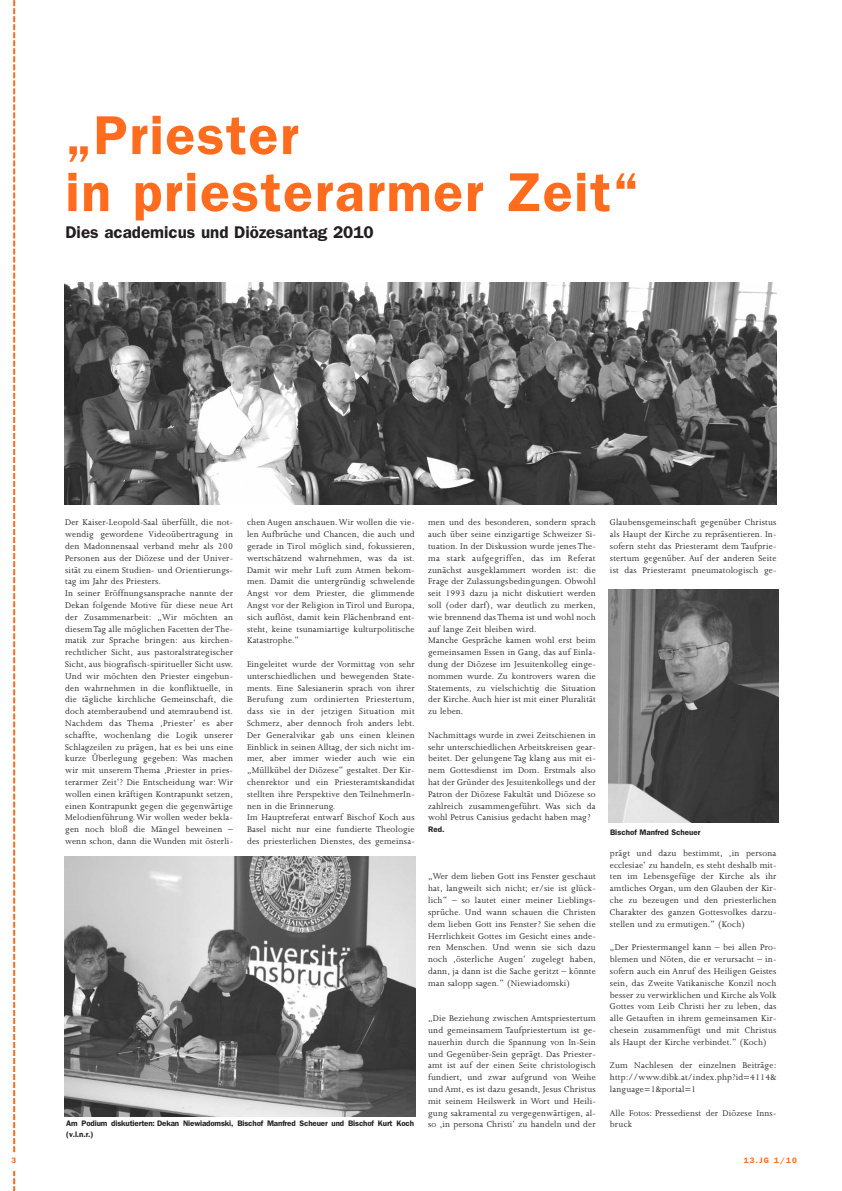
<style>
.page{position:relative;width:842px;height:1191px;background:#fff}
.page>*{position:absolute;margin:0;border:0;box-sizing:border-box;transform-origin:0 0}
.t1{font:600 55px/57px "ITC Franklin Gothic Std";letter-spacing:.03em;color:#ff6c1e}
.t2{font:600 17px "ITC Franklin Gothic Std";color:#231f20}
.t3{font:9.5px/11.8px "Joanna";letter-spacing:.015em;color:#231f20;text-align:justify}
.t4{font:600 8px/10.8px "ITC Franklin Gothic Std";letter-spacing:-.02em;color:#231f20}
.t5{font:600 8px "ITC Franklin Gothic Std";color:#231f20}
.t6{font:600 8px "ITC Franklin Gothic Std";color:#ff6c1e}
</style>
<div class="page">
<svg style="left:13px;top:0;width:2px;height:1191px;background:#ff9963"></svg>
<div style="left:10px;top:1153px;width:14px;height:17px;background:#fff"></div>
<img style="left:65px;top:283px;width:712px;height:221px">
<img style="left:609px;top:590px;width:170px;height:232px">
<img style="left:64px;top:856px;width:352px;height:260px">
<h1 class="t1" style="left:65px;top:111px;width:575px">„Priester<br>in priesterarmer Zeit“</h1>
<h2 class="t2" style="left:65px;top:226px;width:310px">Dies academicus und Diözesantag 2010</h2>
<p class="t3" style="left:65px;top:517px;width:169px;text-align:left">Der Kaiser-Leopold-Saal überfüllt, die not&shy;wendig gewordene Videoübertragung in den Madonnensaal verband mehr als 200<br>Personen aus der Diözese und der Univer&shy;sität zu einem Studien- und Orientierungs&shy;tag im Jahr des Priesters.<br>In seiner Eröffnungsansprache nannte der Dekan folgende Motive für diese neue Art der Zusammenarbeit: „Wir möchten an diesem Tag alle möglichen Facetten der The&shy;matik zur Sprache bringen: aus kirchen&shy;rechtlicher Sicht, aus pastoralstrategischer Sicht, aus biografisch-spiritueller Sicht usw.<br>Und wir möchten den Priester eingebun&shy;den wahrnehmen in die konfliktuelle, in die tägliche kirchliche Gemeinschaft, die doch atemberaubend und atemraubend ist.<br>Nachdem das Thema ‚Priester‘ es aber schaffte, wochenlang die Logik unserer Schlagzeilen zu prägen, hat es bei uns eine kurze Überlegung gegeben: Was machen wir mit unserem Thema ‚Priester in pries&shy;terarmer Zeit‘? Die Entscheidung war: Wir wollen einen kräftigen Kontrapunkt setzen, einen Kontrapunkt gegen die gegenwärtige Melodienführung. Wir wollen weder bekla&shy;gen noch bloß die Mängel beweinen – wenn schon, dann die Wunden mit österli-</p>
<p class="t3" style="left:247px;top:517px;width:169px">chen Augen anschauen. Wir wollen die vie&shy;len Aufbrüche und Chancen, die auch und gerade in Tirol möglich sind, fokussieren, wertschätzend wahrnehmen, was da ist.<br>Damit wir mehr Luft zum Atmen bekom&shy;men. Damit die untergründig schwelende Angst vor dem Priester, die glimmende Angst vor der Religion in Tirol und Europa, sich auflöst, damit kein Flächenbrand ent&shy;steht, keine tsunamiartige kulturpolitische Katastrophe.“</p>
<p class="t3" style="left:247px;top:659px;width:169px;text-align:left">Eingeleitet wurde der Vormittag von sehr unterschiedlichen und bewegenden State&shy;ments. Eine Salesianerin sprach von ihrer Berufung zum ordinierten Priestertum, dass sie in der jetzigen Situation mit Schmerz, aber dennoch froh anders lebt.<br>Der Generalvikar gab uns einen kleinen Einblick in seinen Alltag, der sich nicht im&shy;mer, aber immer wieder auch wie ein „Müllkübel der Diözese“ gestaltet. Der Kir&shy;chenrektor und ein Priesteramtskandidat stellten ihre Perspektive den TeilnehmerIn&shy;nen in die Erinnerung.<br>Im Hauptreferat entwarf Bischof Koch aus Basel nicht nur eine fundierte Theologie des priesterlichen Dienstes, des gemeinsa-</p>
<p class="t4" style="left:66px;top:1118px;width:349px">Am Podium diskutierten: Dekan Niewiadomski, Bischof Manfred Scheuer und Bischof Kurt Koch (v.l.n.r.)</p>
<p class="t3" style="left:428px;top:517px;width:169px;text-align:left">men und des besonderen, sondern sprach auch über seine einzigartige Schweizer Si&shy;tuation. In der Diskussion wurde jenes The&shy;ma stark aufgegriffen, das im Referat zunächst ausgeklammert worden ist: die Frage der Zulassungsbedingungen. Obwohl seit 1993 dazu ja nicht diskutiert werden soll (oder darf), war deutlich zu merken, wie brennend das Thema ist und wohl noch auf lange Zeit bleiben wird.<br>Manche Gespräche kamen wohl erst beim gemeinsamen Essen in Gang, das auf Einla&shy;dung der Diözese im Jesuitenkolleg einge&shy;nommen wurde. Zu kontrovers waren die Statements, zu vielschichtig die Situation der Kirche. Auch hier ist mit einer Pluralität zu leben.</p>
<p class="t3" style="left:428px;top:730px;width:169px">Nachmittags wurde in zwei Zeitschienen in sehr unterschiedlichen Arbeitskreisen gear&shy;beitet. Der gelungene Tag klang aus mit ei&shy;nem Gottesdienst im Dom. Erstmals also hat der Gründer des Jesuitenkollegs und der Patron der Diözese Fakultät und Diözese so zahlreich zusammengeführt. Was sich da wohl Petrus Canisius gedacht haben mag?</p>
<p class="t4" style="left:428px;top:824px;width:18px">Red.</p>
<p class="t3" style="left:428px;top:871px;width:169px">„Wer dem lieben Gott ins Fenster geschaut hat, langweilt sich nicht; er/sie ist glück&shy;lich“ – so lautet einer meiner Lieblings&shy;sprüche. Und wann schauen die Christen dem lieben Gott ins Fenster? Sie sehen die Herrlichkeit Gottes im Gesicht eines ande&shy;ren Menschen. Und wenn sie sich dazu noch ‚österliche Augen‘ zugelegt haben, dann, ja dann ist die Sache geritzt – könnte man salopp sagen.“ (Niewiadomski)</p>
<p class="t3" style="left:428px;top:1013px;width:169px">„Die Beziehung zwischen Amtspriestertum und gemeinsamem Taufpriestertum ist ge&shy;nauerhin durch die Spannung von In-Sein und Gegenüber-Sein geprägt. Das Priester&shy;amt ist auf der einen Seite christologisch fundiert, und zwar aufgrund von Weihe und Amt, es ist dazu gesandt, Jesus Christus mit seinem Heilswerk in Wort und Heili&shy;gung sakramental zu vergegenwärtigen, al&shy;so ‚in persona Christi‘ zu handeln und der</p>
<p class="t3" style="left:610px;top:517px;width:168px">Glaubensgemeinschaft gegenüber Christus als Haupt der Kirche zu repräsentieren. In&shy;sofern steht das Priesteramt dem Taufprie&shy;stertum gegenüber. Auf der anderen Seite ist das Priesteramt pneumatologisch ge-</p>
<p class="t5" style="left:610px;top:829px;width:92px">Bischof Manfred Scheuer</p>
<p class="t3" style="left:610px;top:848px;width:168px">prägt und dazu bestimmt, ‚in persona ecclesiae‘ zu handeln, es steht deshalb mit&shy;ten im Lebensgefüge der Kirche als ihr amtliches Organ, um den Glauben der Kir&shy;che zu bezeugen und den priesterlichen Charakter des ganzen Gottesvolkes darzu&shy;stellen und zu ermutigen.“ (Koch)</p>
<p class="t3" style="left:610px;top:942px;width:168px">„Der Priestermangel kann – bei allen Pro&shy;blemen und Nöten, die er verursacht – in&shy;sofern auch ein Anruf des Heiligen Geistes sein, das Zweite Vatikanische Konzil noch besser zu verwirklichen und Kirche als Volk Gottes vom Leib Christi her zu leben, das alle Getauften in ihrem gemeinsamen Kir&shy;chesein zusammenfügt und mit Christus als Haupt der Kirche verbindet.“ (Koch)</p>
<p class="t3" style="left:610px;top:1060px;width:168px">Zum Nachlesen der einzelnen Beiträge: http://www.dibk.at/index.php?id=4114&amp; language=1&amp;portal=1</p>
<p class="t3" style="left:610px;top:1107px;width:168px">Alle Fotos: Pressedienst der Diözese Inns&shy;bruck</p>
<p class="t6" style="left:11px;top:1157px;width:6px">3</p>
<p class="t6" style="left:744px;top:1157px;width:55px">13.JG 1/10</p>
</div>
